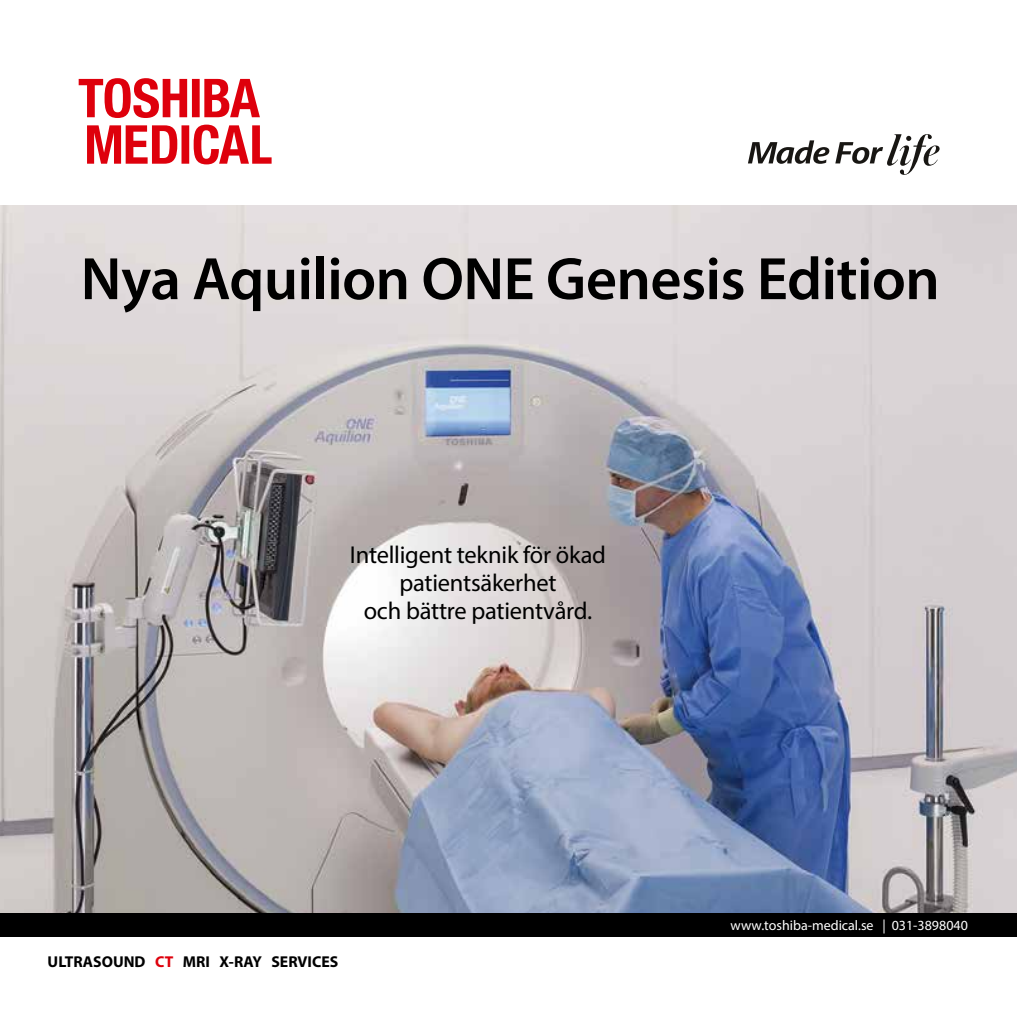
<style>
.page{position:relative;width:1017px;height:1017px;background:#fff}
.page>*{position:absolute;margin:0;border:0;box-sizing:border-box;transform-origin:0 0}
.t1{font:600 60.38px "Myriad Pro";letter-spacing:-.01em;color:#000}
.t2{font:24.5px/28px "Myriad Pro";letter-spacing:-.01em;color:#000;text-align:center}
.t3{font:700 15.75px "Myriad Pro";color:#000}
.t4{font:14px "Myriad Pro";color:#fff}
.s1{color:#de000c}
</style>
<div class="page">
<img style="left:0;top:205px;width:1017px;height:709px">
<svg style="left:79px;top:78px;width:193px;height:86px"></svg>
<svg style="left:748px;top:134px;width:192px;height:41px"></svg>
<div style="left:0;top:914px;width:1017px;height:23px;background:#000"></div>
<h1 class="t1" style="left:81px;top:240px;width:861px">Nya Aquilion ONE Genesis Edition</h1>
<p class="t2" style="left:350px;top:540px;width:258px">Intelligent teknik för ökad patientsäkerhet<br>och bättre patientvård.</p>
<p class="t3" style="left:48px;top:951px;width:292px">ULTRASOUND <span class="s1">CT</span> MRI X-RAY SERVICES</p>
<p class="t4" style="left:731px;top:917px;width:239px">www.toshiba-medical.se | 031-3898040</p>
</div>
